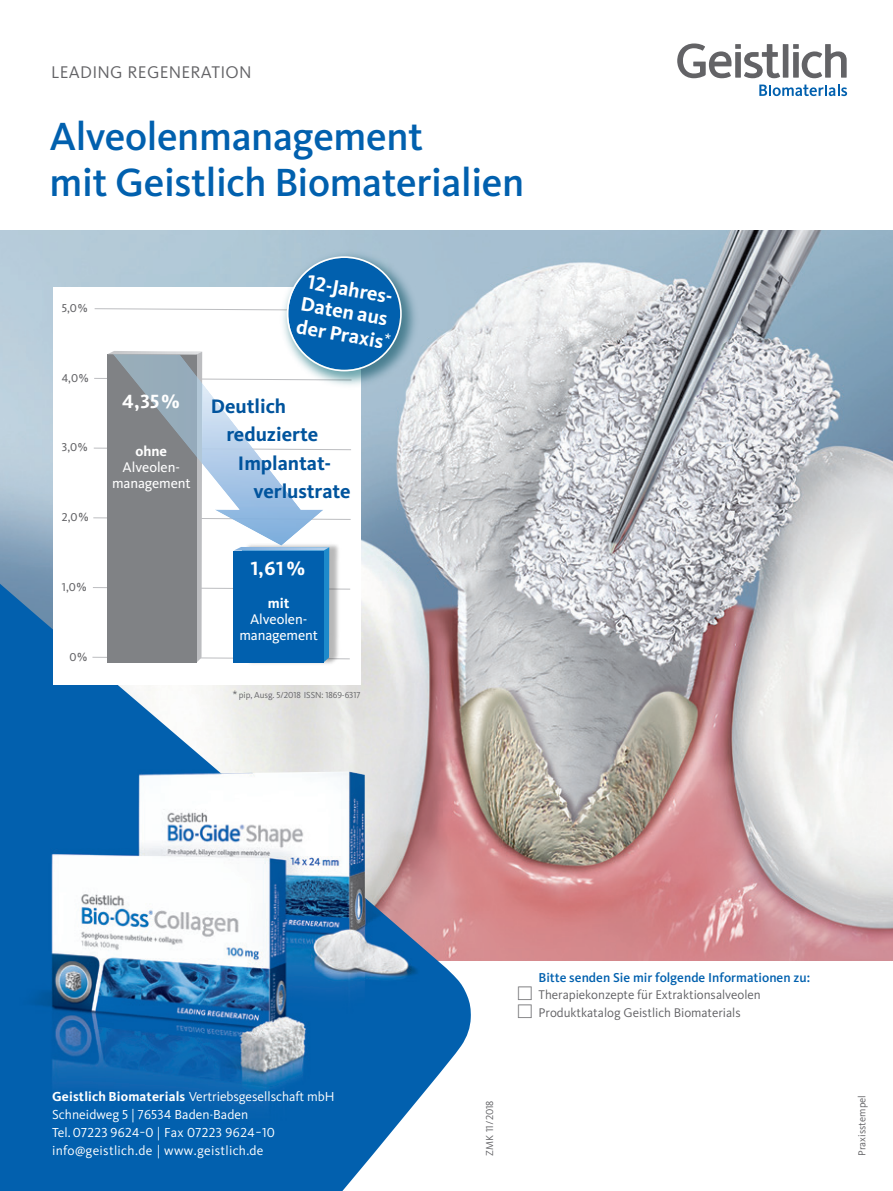
<style>
.page{position:relative;width:893px;height:1191px;background:#fff}
.page>*{position:absolute;margin:0;border:0;box-sizing:border-box;transform-origin:0 0}
.t1{font:500 40.8px/46.5px "Kievit Pro";letter-spacing:-.01em;color:#0160ae}
.t2{font:700 20.4px/22.8px "Kievit Pro";color:#fff}
.t3{font:700 20.25px "Kievit Pro";letter-spacing:-.005em;color:#01549d}
.t4{font:700 19.95px "Kievit Pro";color:#fff}
.t5{font:700 19.8px "Kievit Pro";color:#fff}
.t6{font:17.55px "Kievit Pro";letter-spacing:.015em;color:#636366}
.t7{font:14.55px/16px "Kievit Pro";letter-spacing:-.01em;color:#fff;text-align:center}
.t8{font:700 14.55px "Kievit OT";color:#fff}
.t9{font:700 14.55px "Kievit Pro";color:#fff}
.t10{font:13.5px/18px "Kievit Pro";letter-spacing:.02em;color:#fff}
.t11{font:500 13.35px "Kievit Pro";color:#0160ae}
.t12{font:13.05px/18px "Kievit Pro";letter-spacing:-.005em;color:#636366}
.t13{font:11.85px "Kievit Pro";color:#636366}
.t14{font:10.5px "Kievit Pro";color:#636366}
.t15{font:9px "Kievit Pro";letter-spacing:-.005em;color:#636366}
.s1{font-family:"Frutiger";font-size:11.25px}
.s2{font-family:"Frutiger";font-size:11.55px}
.s3{font-family:"Frutiger";font-weight:900;font-size:18.9px}
.s4{font-size:11.1px}
.s5{font-weight:700}
.s6{font-family:"Koz Min Pr 6 N";font-weight:500}
</style>
<div class="page">
<img style="left:0;top:230px;width:893px;height:730px">
<img style="left:0;top:584px;width:471px;height:607px">
<div style="left:53px;top:287px;width:308px;height:398px;background:#fff"></div>
<img style="left:241px;top:662px;width:92px;height:2px">
<img style="left:277px;top:246px;width:145px;height:146px">
<div style="left:783px;top:44px;width:5px;height:34px;background:#636366"></div>
<svg style="left:759px;top:85px;width:88px;height:11px"></svg>
<svg style="left:793px;top:44px;width:54px;height:34px"></svg>
<svg style="left:677px;top:43px;width:103px;height:35px"></svg>
<svg style="left:92px;top:256px;width:310px;height:406px"></svg>
<p class="t6" style="left:51px;top:61px;width:202px">LEADING REGENERATION</p>
<h1 class="t1" style="left:49px;top:112px;width:476px">Alveolenmanagement<br>mit Geistlich Biomaterialien</h1>
<p class="t13" style="left:62px;top:301px;width:28px">5,0<span class="s1">%</span></p>
<p class="t13" style="left:62px;top:370px;width:29px">4,0<span class="s1">%</span></p>
<p class="t13" style="left:62px;top:440px;width:28px">3,0<span class="s1">%</span></p>
<p class="t13" style="left:62px;top:510px;width:29px">2,0<span class="s2">%</span></p>
<p class="t13" style="left:62px;top:580px;width:27px">1,0<span class="s2">%</span></p>
<p class="t13" style="left:69px;top:649px;width:20px">0<span class="s2">%</span></p>
<h2 class="t2" style="left:307px;top:270px;width:97px;rotate:10deg">12-Jahres-<br>Daten aus der Praxis<sup>*</sup></h2>
<h3 class="t5" style="left:122px;top:389px;width:59px">4,35<span class="s3">%</span></h3>
<h3 class="t3" style="left:211px;top:393px;width:77px">Deutlich</h3>
<h3 class="t3" style="left:226px;top:422px;width:94px">reduzierte</h3>
<h3 class="t3" style="left:238px;top:450px;width:95px">Implantat-</h3>
<h3 class="t3" style="left:253px;top:479px;width:99px">verlustrate</h3>
<p class="t8" style="left:136px;top:442px;width:33px">ohne</p>
<p class="t7" style="left:112px;top:458px;width:80px">Alveolen&shy;management</p>
<h3 class="t4" style="left:251px;top:556px;width:56px">1,61<span class="s3">%</span></h3>
<p class="t9" style="left:268px;top:594px;width:23px">mit</p>
<p class="t7" style="left:239px;top:610px;width:80px">Alveolen&shy;management</p>
<p class="t15" style="left:232px;top:689px;width:129px"><span class="s4">*</span> pip, Ausg. 5/2018 ISSN: 1869-6317</p>
<p class="t10" style="left:52px;top:1087px;width:284px"><span class="s5">Geistlich Biomaterials</span> Vertriebsgesellschaft mbH Schneidweg 5 | 76534 Baden-Baden<br>Tel. 07223 9624–0 | Fax 07223 9624–10 info@geistlich.de | www.geistlich.de</p>
<p class="t11" style="left:539px;top:969px;width:273px">Bitte senden Sie mir folgende Informationen zu:</p>
<p class="t12" style="left:539px;top:985px;width:224px">Therapiekonzepte fu<span class="s6">̈</span>r Extraktionsalveolen<br>Produktkatalog Geistlich Biomaterials</p>
<p class="t14" style="left:483px;top:1156px;width:57px;rotate:-90deg">ZMK 11/2018</p>
<p class="t14" style="left:855px;top:1155px;width:62px;rotate:-90deg">Praxisstempel</p>
</div>
